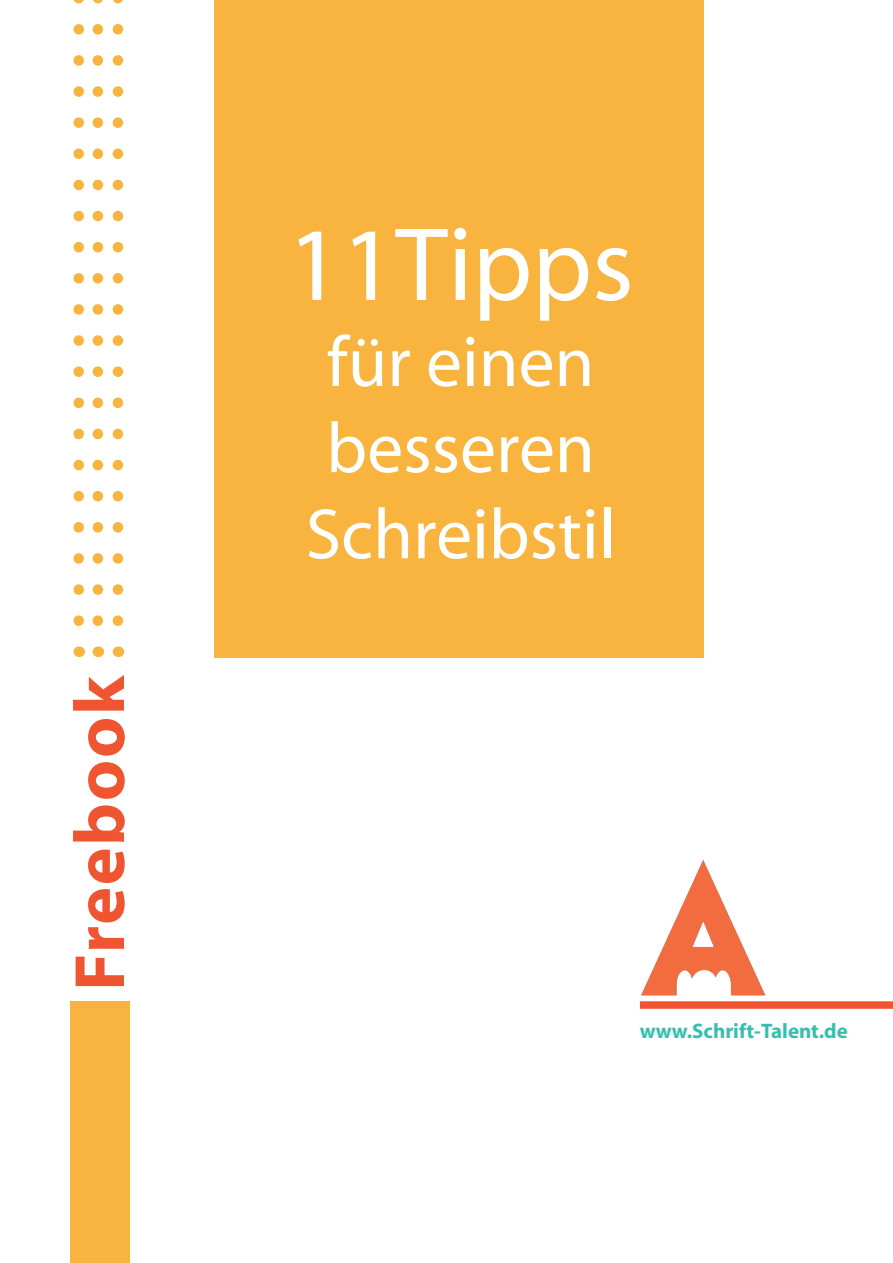
<style>
.page{position:relative;width:893px;height:1263px;background:#fff}
.page>*{position:absolute;margin:0;border:0;box-sizing:border-box;transform-origin:0 0}
.t1{font:105px "Myriad";color:#fff}
.t2{font:71.7px/86.1px "Myriad";color:#fff}
.t3{font:700 71.7px "Myriad";letter-spacing:.02em;color:#f05532}
.t4{font:700 21px "Myriad";color:#38beae}
</style>
<div class="page">
<div style="left:215px;top:0;width:489px;height:657px;background:#f9b43f"></div>
<div style="left:70px;top:1001px;width:60px;height:262px;background:#f9b43f"></div>
<svg style="left:73px;top:0;width:11px;height:621px"></svg>
<svg style="left:93px;top:0;width:10px;height:621px"></svg>
<svg style="left:113px;top:0;width:10px;height:621px"></svg>
<div style="left:640px;top:1001px;width:253px;height:8px;background:#f05532"></div>
<img style="left:641px;top:860px;width:125px;height:136px">
<p class="t3" style="left:63px;top:991px;width:317px;rotate:-90deg">Freebook</p>
<h1 class="t1" style="left:288px;top:213px;width:348px">11 Tipps</h1>
<p class="t2" style="left:306px;top:322px;width:311px">für einen besseren<br>Schreibstil</p>
<p class="t4" style="left:640px;top:1020px;width:209px">www.Schrift-Talent.de</p>
</div>
